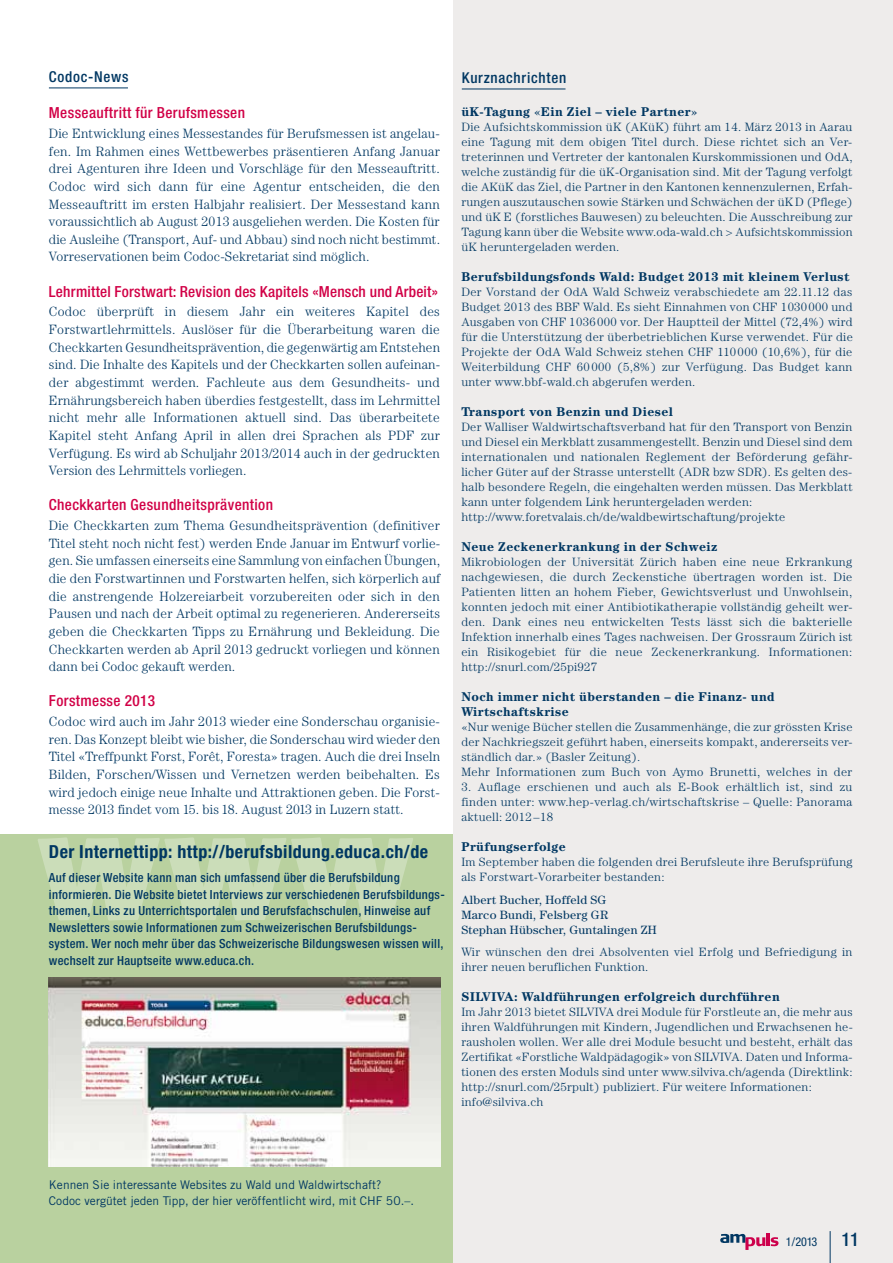
<style>
.page{position:relative;width:893px;height:1263px;background:#fff}
.page>*{position:absolute;margin:0;border:0;box-sizing:border-box;transform-origin:0 0}
.t1{font:500 condensed 18.75px "Helvetica Neue";color:#003762}
.t2{font:700 condensed 18px "Helvetica Neue";letter-spacing:.025em;color:#003762}
.t3{font:500 condensed 15.3px "Helvetica Neue";letter-spacing:.025em;color:#d10046}
.t4{font:500 condensed 15px "Helvetica Neue";letter-spacing:.05em;color:#003762}
.t5{font:300 13.5px/17.7px "Century";letter-spacing:.01em;color:#003762;text-align:justify}
.t6{font:700 12.75px/15px "Century";letter-spacing:.03em;color:#003762}
.t7{font:500 condensed 12.6px/16.5px "Helvetica Neue";letter-spacing:.025em;color:#003762}
.t8{font:condensed 12.15px "Helvetica Neue";color:#003762}
.t9{font:300 12px/15px "Century";letter-spacing:.02em;color:#003762}
.t10{font:12px/16.5px "Trade Gothic";letter-spacing:.005em;color:#003762}
.t11{font:12px/15px "Century";letter-spacing:.02em;color:#003762}
</style>
<div class="page">
<div style="left:0;top:835px;width:455px;height:428px;background:#b9d19f"></div>
<div style="left:454px;top:0;width:439px;height:1263px;background:#eeeceb"></div>
<svg style="left:720px;top:1234px;width:45px;height:16px"></svg>
<hr style="left:766px;top:1233px;width:4px;height:13px;background:#cd004b">
<svg style="left:771px;top:1237px;width:7px;height:9px"></svg>
<hr style="left:49px;top:87px;width:79px;height:1px;background:#003762">
<hr style="left:462px;top:89px;width:103px;height:1px;background:#003762">
<hr style="left:830px;top:1231px;width:1px;height:32px;background:#003762">
<svg style="left:38px;top:837px;width:375px;height:83px"></svg>
<img style="left:49px;top:977px;width:391px;height:189px">
<p class="t4" style="left:49px;top:68px;width:81px">Codoc-News</p>
<p class="t3" style="left:49px;top:104px;width:198px">Messeauftritt für Berufsmessen</p>
<p class="t5" style="left:49px;top:124px;width:393px">Die Entwicklung eines Messestandes für Berufsmessen ist angelau&shy;fen. Im Rahmen eines Wettbewerbes präsentieren Anfang Januar drei Agenturen ihre Ideen und Vorschläge für den Messeauftritt.<br>Codoc wird sich dann für eine Agentur entscheiden, die den Messeauftritt im ersten Halbjahr realisiert. Der Messestand kann voraussichtlich ab August 2013 ausgeliehen werden. Die Kosten für die Ausleihe (Transport, Auf- und Abbau) sind noch nicht bestimmt.<br>Vorreservationen beim Codoc-Sekretariat sind möglich.</p>
<p class="t3" style="left:49px;top:282px;width:391px">Lehrmittel Forstwart: Revision des Kapitels «Mensch und Arbeit»</p>
<p class="t5" style="left:49px;top:303px;width:393px">Codoc überprüft in diesem Jahr ein weiteres Kapitel des Forstwartlehrmittels. Auslöser für die Überarbeitung waren die Checkkarten Gesundheitsprävention, die gegenwärtig am Entstehen sind. Die Inhalte des Kapitels und der Checkkarten sollen aufeinan&shy;der abgestimmt werden. Fachleute aus dem Gesundheits- und Ernährungsbereich haben überdies festgestellt, dass im Lehrmittel nicht mehr alle Informationen aktuell sind. Das überarbeitete Kapitel steht Anfang April in allen drei Sprachen als PDF zur Verfügung. Es wird ab Schuljahr 2013/2014 auch in der gedruckten Version des Lehrmittels vorliegen.</p>
<p class="t3" style="left:49px;top:496px;width:226px">Checkkarten Gesundheitsprävention</p>
<p class="t5" style="left:49px;top:516px;width:393px">Die Checkkarten zum Thema Gesundheitsprävention (definitiver Titel steht noch nicht fest) werden Ende Januar im Entwurf vorlie&shy;gen. Sie umfassen einerseits eine Sammlung von einfachen Übungen, die den Forstwartinnen und Forstwarten helfen, sich körperlich auf die anstrengende Holzereiarbeit vorzubereiten oder sich in den Pausen und nach der Arbeit optimal zu regenerieren. Andererseits geben die Checkkarten Tipps zu Ernährung und Bekleidung. Die Checkkarten werden ab April 2013 gedruckt vorliegen und können dann bei Codoc gekauft werden.</p>
<p class="t3" style="left:49px;top:692px;width:108px">Forstmesse 2013</p>
<p class="t5" style="left:49px;top:712px;width:393px">Codoc wird auch im Jahr 2013 wieder eine Sonderschau organisie&shy;ren. Das Konzept bleibt wie bisher, die Sonderschau wird wieder den Titel «Treffpunkt Forst, Forêt, Foresta» tragen. Auch die drei Inseln Bilden, Forschen/Wissen und Vernetzen werden beibehalten. Es wird jedoch einige neue Inhalte und Attraktionen geben. Die Forst&shy;messe 2013 findet vom 15. bis 18. August 2013 in Luzern statt.</p>
<h2 class="t2" style="left:49px;top:841px;width:381px">Der Internettipp: http://berufsbildung.educa.ch/de</h2>
<p class="t7" style="left:49px;top:869px;width:396px">Auf dieser Website kann man sich umfassend über die Berufsbildung informieren. Die Website bietet Interviews zur verschiedenen Berufsbildungs&shy;themen, Links zu Unterrichtsportalen und Berufsfachschulen, Hinweise auf Newsletters sowie Informationen zum Schweizerischen Berufsbildungs&shy;system. Wer noch mehr über das Schweizerische Bildungswesen wissen will, wechselt zur Hauptseite www.educa.ch.</p>
<p class="t4" style="left:462px;top:69px;width:106px">Kurznachrichten</p>
<p class="t6" style="left:461px;top:104px;width:238px">üK-Tagung «Ein Ziel – viele Partner»</p>
<p class="t9" style="left:461px;top:119px;width:393px;text-align:justify">Die Aufsichtskommission üK (AKüK) führt am 14. März 2013 in Aarau eine Tagung mit dem obigen Titel durch. Diese richtet sich an Ver&shy;treterinnen und Vertreter der kantonalen Kurskommissionen und OdA, welche zuständig für die üK-Organisation sind. Mit der Tagung verfolgt die AKüK das Ziel, die Partner in den Kantonen kennenzulernen, Erfah&shy;rungen auszutauschen sowie Stärken und Schwächen der üK D (Pflege) und üK E (forstliches Bauwesen) zu beleuchten. Die Ausschreibung zur Tagung kann über die Website www.oda-wald.ch &gt; Aufsichtskommission üK heruntergeladen werden.</p>
<p class="t6" style="left:461px;top:269px;width:390px">Berufsbildungsfonds Wald: Budget 2013 mit kleinem Verlust</p>
<p class="t9" style="left:461px;top:284px;width:393px;text-align:justify">Der Vorstand der OdA Wald Schweiz verabschiedete am 22.11.12 das Budget 2013 des BBF Wald. Es sieht Einnahmen von CHF 1030000 und Ausgaben von CHF 1036000 vor. Der Hauptteil der Mittel (72,4%) wird für die Unterstützung der überbetrieblichen Kurse verwendet. Für die Projekte der OdA Wald Schweiz stehen CHF 110000 (10,6%), für die Weiterbildung CHF 60000 (5,8%) zur Verfügung. Das Budget kann unter www.bbf-wald.ch abgerufen werden.</p>
<p class="t6" style="left:461px;top:404px;width:213px">Transport von Benzin und Diesel</p>
<p class="t9" style="left:461px;top:419px;width:393px">Der Walliser Waldwirtschaftsverband hat für den Transport von Benzin und Diesel ein Merkblatt zusammengestellt. Benzin und Diesel sind dem internationalen und nationalen Reglement der Beförderung gefähr&shy;licher Güter auf der Strasse unterstellt (ADR bzw SDR). Es gelten des&shy;halb besondere Regeln, die eingehalten werden müssen. Das Merkblatt kann unter folgendem Link heruntergeladen werden: http://www.foretvalais.ch/de/waldbewirtschaftung/projekte</p>
<p class="t6" style="left:461px;top:539px;width:258px">Neue Zeckenerkrankung in der Schweiz</p>
<p class="t9" style="left:461px;top:554px;width:393px;text-align:justify">Mikrobiologen der Universität Zürich haben eine neue Erkrankung nachgewiesen, die durch Zeckenstiche übertragen worden ist. Die Patienten litten an hohem Fieber, Gewichtsverlust und Unwohlsein, konnten jedoch mit einer Antibiotikatherapie vollständig geheilt wer&shy;den. Dank eines neu entwickelten Tests lässt sich die bakterielle Infektion innerhalb eines Tages nachweisen. Der Grossraum Zürich ist ein Risikogebiet für die neue Zeckenerkrankung. Informationen: http://snurl.com/25pi927</p>
<p class="t6" style="left:461px;top:689px;width:315px">Noch immer nicht überstanden – die Finanz- und<br>Wirtschaftskrise</p>
<p class="t9" style="left:461px;top:719px;width:393px">«Nur wenige Bücher stellen die Zusammenhänge, die zur grössten Krise der Nachkriegszeit geführt haben, einerseits kompakt, andererseits ver&shy;ständlich dar.» (Basler Zeitung).<br>Mehr Informationen zum Buch von Aymo Brunetti, welches in der</p>
<p class="t9" style="left:461px;top:779px;width:392px;text-align:justify">3. Auflage erschienen und auch als E-Book erhältlich ist, sind zu finden unter: www.hep-verlag.ch/wirtschaftskrise – Quelle: Panorama aktuell: 2012–18</p>
<p class="t6" style="left:461px;top:839px;width:106px">Prüfungserfolge</p>
<p class="t9" style="left:461px;top:854px;width:393px">Im September haben die folgenden drei Berufsleute ihre Berufsprüfung als Forstwart-Vorarbeiter bestanden:</p>
<p class="t11" style="left:461px;top:892px;width:197px">Albert Bucher, Hoffeld SG<br>Marco Bundi, Felsberg GR<br>Stephan Hübscher, Guntalingen ZH</p>
<p class="t9" style="left:461px;top:944px;width:392px">Wir wünschen den drei Absolventen viel Erfolg und Befriedigung in ihrer neuen beruflichen Funktion.</p>
<p class="t6" style="left:461px;top:989px;width:320px">SILVIVA: Waldführungen erfolgreich durchführen</p>
<p class="t9" style="left:461px;top:1004px;width:393px">Im Jahr 2013 bietet SILVIVA drei Module für Forstleute an, die mehr aus ihren Waldführungen mit Kindern, Jugendlichen und Erwachsenen he&shy;rausholen wollen. Wer alle drei Module besucht und besteht, erhält das Zertifikat «Forstliche Waldpädagogik» von SILVIVA. Daten und Informa&shy;tionen des ersten Moduls sind unter www.silviva.ch/agenda (Direktlink: http://snurl.com/25rpult) publiziert. Für weitere Informationen: info@silviva.ch</p>
<p class="t10" style="left:49px;top:1176px;width:367px">Kennen Sie interessante Websites zu Wald und Waldwirtschaft?<br>Codoc vergütet jeden Tipp, der hier veröffentlicht wird, mit CHF 50.–.</p>
<p class="t8" style="left:786px;top:1234px;width:33px">1/2013</p>
<h1 class="t1" style="left:841px;top:1228px;width:19px">11</h1>
</div>
